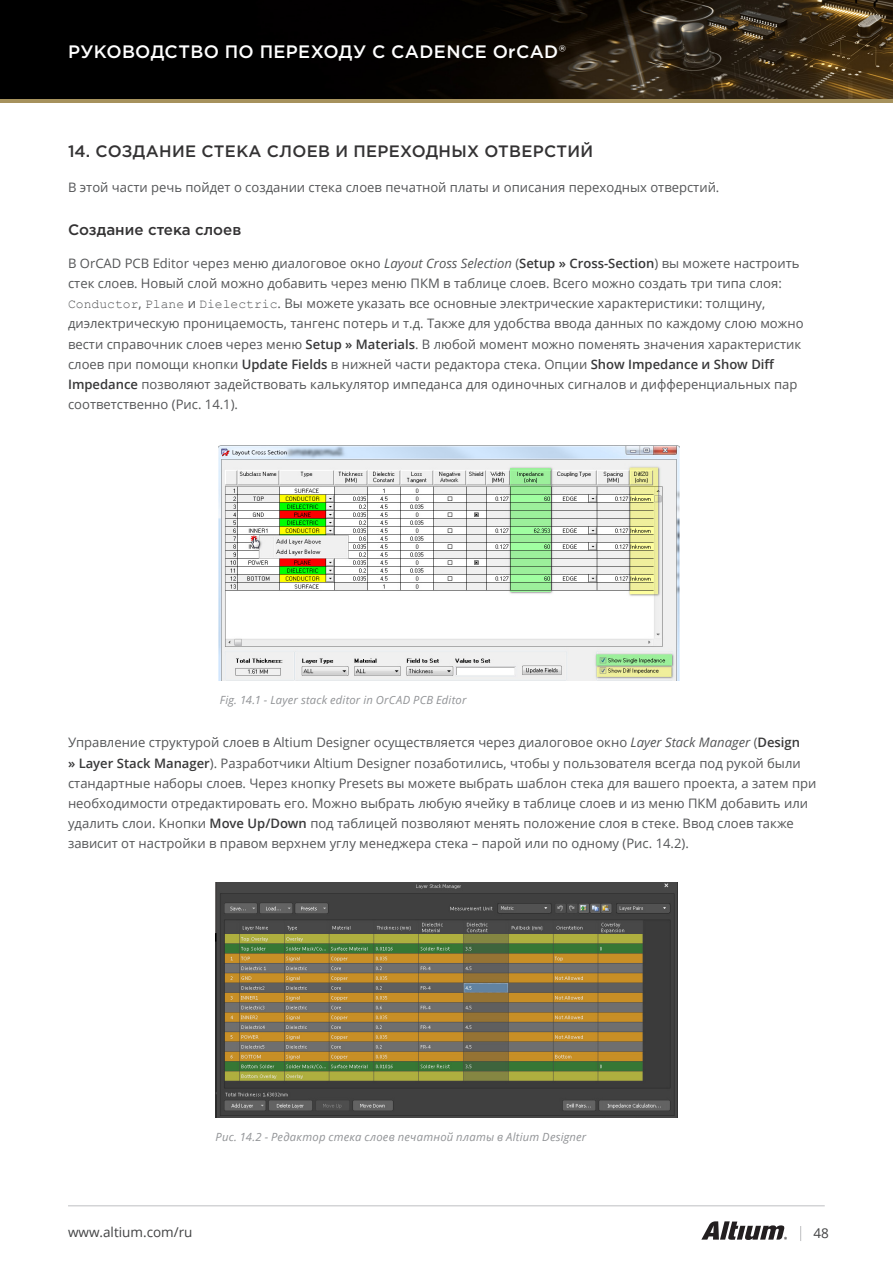
<style>
.page{position:relative;width:893px;height:1263px;background:#fff}
.page>*{position:absolute;margin:0;border:0;box-sizing:border-box;transform-origin:0 0}
.t1{font:500 18px "Gotham Pro";letter-spacing:.02em;color:#fff}
.Caps_Title{font:500 16.5px "Gotham Pro";letter-spacing:.02em;color:#333233}
.Basic_Title{font:500 15.15px "Gotham Pro";color:#333233}
.t2{font:13.5px "Open Sans";color:#414243}
.Basic_Content{font:13.05px/20.1px "Open Sans";color:#545557}
.signature{font:italic 11.25px "Open Sans";letter-spacing:.02em;color:#919396}
.s1{font-family:"Gotham";font-weight:400}
.s2{font-style:italic}
.s3{font-weight:600;color:#383839}
.s4{font-family:"Courier New"}
</style>
<div class="page">
<svg style="left:701px;top:1221px;width:86px;height:19px"></svg>
<hr style="left:68px;top:1205px;width:757px;height:1px;background:#bebfc2">
<svg style="left:800px;top:1226px;width:1px;height:15px"></svg>
<img style="left:0;top:0;width:893px;height:99px">
<hr style="left:0;top:99px;width:893px;height:4px;background:#a6925d">
<img style="left:218px;top:445px;width:461px;height:235px">
<img style="left:215px;top:882px;width:462px;height:235px">
<h1 class="t1" style="left:68px;top:41px;width:499px">РУКОВОДСТВО ПО ПЕРЕХОДУ C CADENCE OrCAD<span class="s1">®</span></h1>
<p class="Caps_Title" style="left:68px;top:141px;width:527px">14. СОЗДАНИЕ СТЕКА СЛОЕВ И ПЕРЕХОДНЫХ ОТВЕРСТИЙ</p>
<p class="Basic_Content" style="left:68px;top:176px;width:653px">В этой части речь пойдет о создании стека слоев печатной платы и описания переходных отверстий.</p>
<p class="Basic_Title" style="left:68px;top:221px;width:175px">Создание стека слоев</p>
<p class="Basic_Content" style="left:68px;top:253px;width:737px">В OrCAD PCB Editor через меню диалоговое окно <span class="s2">Layout Cross Selection</span> (<span class="s3">Setup » Cross-Section</span>) вы можете настроить стек слоев. Новый слой можно добавить через меню ПКМ в таблице слоев. Всего можно создать три типа слоя:<br><span class="s4">Conductor</span>, <span class="s4">Plane</span> и <span class="s4">Dielectric</span>. Вы можете указать все основные электрические характеристики: толщину, диэлектрическую проницаемость, тангенс потерь и т.д. Также для удобства ввода данных по каждому слою можно вести справочник слоев через меню <span class="s3">Setup » Materials</span>. В любой момент можно поменять значения характеристик слоев при помощи кнопки <span class="s3">Update Fields</span> в нижней части редактора стека. Опции <span class="s3">Show Impedance и Show Diff Impedance</span> позволяют задействовать калькулятор импеданса для одиночных сигналов и дифференциальных пар соответственно (Рис. 14.1).</p>
<p class="signature" style="left:220px;top:692px;width:248px">Fig. 14.1 - Layer stack editor in OrCAD PCB Editor</p>
<p class="Basic_Content" style="left:68px;top:732px;width:750px">Управление структурой слоев в Altium Designer осуществляется через диалоговое окно <span class="s2">Layer Stack Manager</span> (<span class="s3">Design<br>» Layer Stack Manager</span>). Разработчики Altium Designer позаботились, чтобы у пользователя всегда под рукой были стандартные наборы слоев. Через кнопку Presets вы можете выбрать шаблон стека для вашего проекта, а затем при необходимости отредактировать его. Можно выбрать любую ячейку в таблице слоев и из меню ПКМ добавить или удалить слои. Кнопки <span class="s3">Move Up/Down</span> под таблицей позволяют менять положение слоя в стеке. Ввод слоев также зависит от настройки в правом верхнем углу менеджера стека – парой или по одному (Рис. 14.2).</p>
<p class="signature" style="left:215px;top:1129px;width:372px">Рис. 14.2 - Редактор стека слоев печатной платы в Altium Designer</p>
<p class="t2" style="left:68px;top:1222px;width:126px">www.altium.com/ru</p>
<p class="t2" style="left:813px;top:1224px;width:17px">48</p>
</div>
